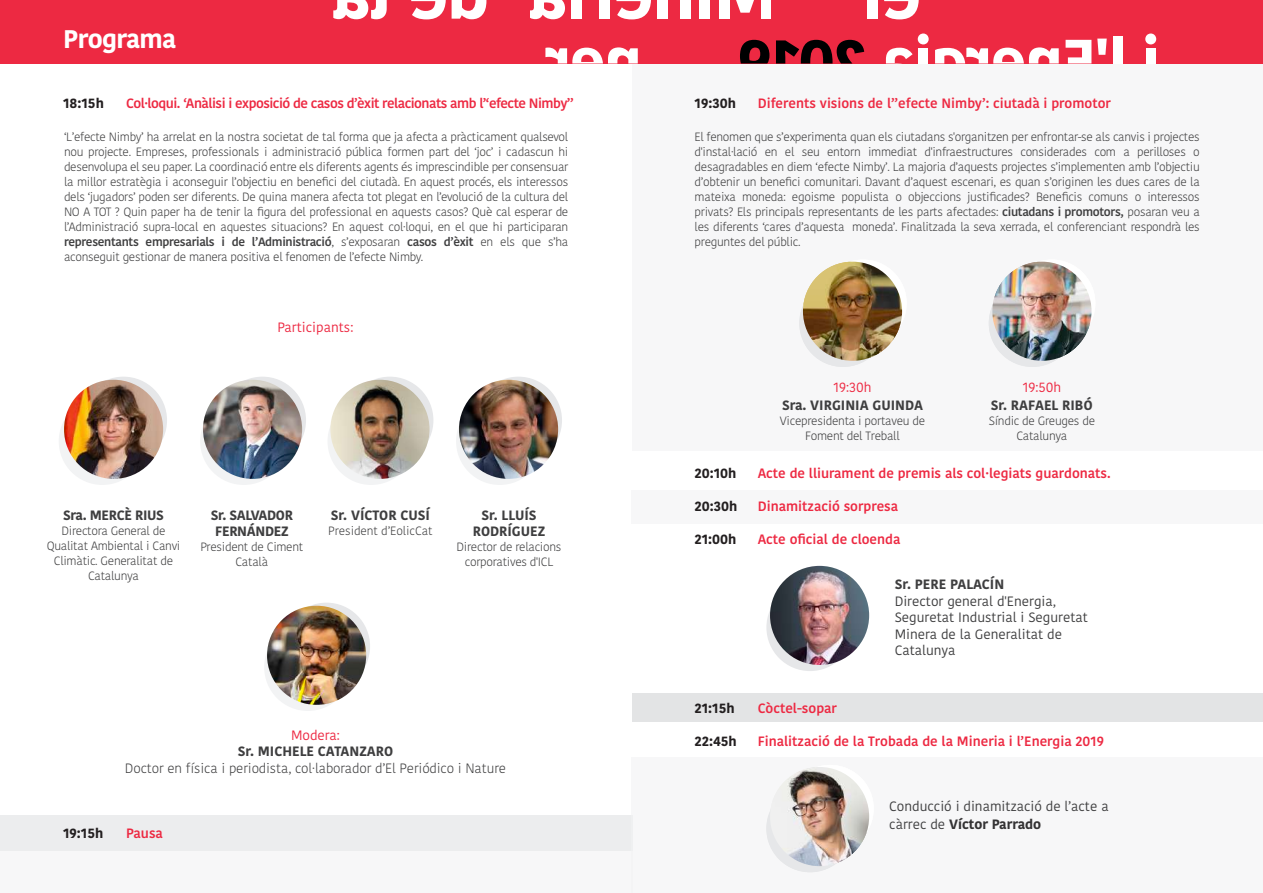
<style>
.page{position:relative;width:1263px;height:893px;background:#fff}
.page>*{position:absolute;margin:0;border:0;box-sizing:border-box;transform-origin:0 0}
.t1{font:700 25.35px "Kohinoor Bangla";letter-spacing:-.025em;color:#fff}
.t2{font:600 13.5px "Kohinoor Devanagari";color:#ed2942}
.t3{font:13.5px/16.5px "Kohinoor Devanagari";color:#3e3e3f}
.t4{font:700 13.5px/16.5px "Kohinoor Devanagari";color:#3e3e3f;text-align:center}
.t5{font:600 13.5px "Kohinoor Devanagari";letter-spacing:-.035em;color:#ed2942}
.t6{font:300 13.5px "Kohinoor Devanagari";letter-spacing:-.01em;color:#3e3e3f}
.t7{font:700 13.5px "Kohinoor Devanagari";color:#231f20}
.t8{font:700 13.5px/16.5px "Kohinoor Devanagari";letter-spacing:-.025em;color:#3e3e3f;text-align:center}
.t9{font:13.5px "Kohinoor Devanagari";color:#ed2942}
.t10{font:300 12px/15px "Kohinoor Devanagari";letter-spacing:-.025em;color:#3e3e3f;text-align:center}
.s1{font-weight:600}
.s2{font-weight:700;color:#333233}
</style>
<div class="page">
<div style="left:632px;top:64px;width:631px;height:387px;background:#f2f3f4"></div>
<div style="left:59px;top:398px;width:87px;height:87px;background:#f2f3f4;border-radius:50%"></div>
<div style="left:80px;top:377px;width:87px;height:87px;background:#e6e7e9;border-radius:50%"></div>
<div style="left:200px;top:398px;width:87px;height:87px;background:#f2f3f4;border-radius:50%"></div>
<div style="left:456px;top:398px;width:87px;height:87px;background:#f2f3f4;border-radius:50%"></div>
<div style="left:632px;top:693px;width:631px;height:29px;background:#e3e4e5"></div>
<div style="left:0;top:0;width:1263px;height:64px;background:#ed2942"></div>
<svg style="left:452px;top:0;width:34px;height:19px"></svg>
<svg style="left:411px;top:0;width:35px;height:19px"></svg>
<svg style="left:333px;top:0;width:54px;height:19px"></svg>
<div style="left:719px;top:0;width:10px;height:19px;background:#fff"></div>
<div style="left:761px;top:0;width:10px;height:19px;background:#fff"></div>
<svg style="left:736px;top:0;width:18px;height:13px"></svg>
<div style="left:699px;top:0;width:10px;height:19px;background:#fff"></div>
<div style="left:657px;top:0;width:10px;height:19px;background:#fff"></div>
<div style="left:680px;top:0;width:11px;height:19px;background:#fff"></div>
<svg style="left:616px;top:0;width:35px;height:19px"></svg>
<div style="left:599px;top:0;width:11px;height:19px;background:#fff"></div>
<svg style="left:884px;top:0;width:35px;height:19px"></svg>
<div style="left:867px;top:0;width:11px;height:19px;background:#fff"></div>
<div style="left:571px;top:0;width:11px;height:19px;background:#fff"></div>
<svg style="left:530px;top:0;width:35px;height:19px"></svg>
<div style="left:1146px;top:48px;width:9px;height:16px;background:#fff"></div>
<div style="left:1145px;top:34px;width:11px;height:10px;background:#fff;border-radius:50%"></div>
<div style="left:1113px;top:36px;width:10px;height:28px;background:#fff"></div>
<svg style="left:1097px;top:39px;width:10px;height:16px"></svg>
<svg style="left:1065px;top:40px;width:26px;height:24px"></svg>
<svg style="left:545px;top:47px;width:93px;height:17px"></svg>
<svg style="left:935px;top:47px;width:124px;height:17px"></svg>
<div style="left:918px;top:48px;width:10px;height:16px;background:#fff"></div>
<div style="left:918px;top:34px;width:11px;height:10px;background:#fff;border-radius:50%"></div>
<svg style="left:886px;top:48px;width:26px;height:16px"></svg>
<svg style="left:776px;top:40px;width:88px;height:24px"></svg>
<svg style="left:740px;top:40px;width:29px;height:24px"></svg>
<div style="left:632px;top:490px;width:631px;height:34px;background:#f2f3f4"></div>
<div style="left:0;top:815px;width:632px;height:78px;background:#f2f3f4"></div>
<img style="left:64px;top:380px;width:99px;height:99px;border-radius:50px">
<div style="left:219px;top:377px;width:87px;height:87px;background:#e6e7e9;border-radius:50%"></div>
<img style="left:203px;top:380px;width:99px;height:99px;border-radius:50px">
<div style="left:264px;top:624px;width:87px;height:87px;background:#f2f3f4;border-radius:50%"></div>
<div style="left:283px;top:603px;width:87px;height:87px;background:#e6e7e9;border-radius:50%"></div>
<img style="left:267px;top:606px;width:99px;height:99px;border-radius:50px">
<div style="left:327px;top:398px;width:88px;height:87px;background:#f2f3f4;border-radius:50%"></div>
<svg style="left:346px;top:377px;width:87px;height:87px"></svg>
<img style="left:330px;top:380px;width:99px;height:99px;border-radius:50px">
<div style="left:475px;top:377px;width:87px;height:87px;background:#e6e7e9;border-radius:50%"></div>
<img style="left:459px;top:380px;width:99px;height:99px;border-radius:50px">
<div style="left:799px;top:280px;width:88px;height:87px;background:#e6e7e9;border-radius:50%"></div>
<div style="left:819px;top:259px;width:88px;height:88px;background:#fff;border-radius:50%"></div>
<svg style="left:1008px;top:259px;width:87px;height:88px"></svg>
<img style="left:803px;top:262px;width:99px;height:99px;border-radius:50px">
<div style="left:989px;top:280px;width:87px;height:87px;background:#e6e7e9;border-radius:50%"></div>
<img style="left:992px;top:262px;width:99px;height:99px;border-radius:50px">
<div style="left:632px;top:758px;width:631px;height:135px;background:#f2f3f4"></div>
<div style="left:766px;top:785px;width:88px;height:87px;background:#e6e7e9;border-radius:50%"></div>
<div style="left:786px;top:765px;width:88px;height:87px;background:#fff;border-radius:50%"></div>
<img style="left:770px;top:767px;width:99px;height:99px;border-radius:50px">
<div style="left:766px;top:584px;width:88px;height:87px;background:#e6e7e9;border-radius:50%"></div>
<img style="left:770px;top:566px;width:99px;height:99px;border-radius:50px">
<h1 class="t1" style="left:63px;top:16px;width:114px">Programa</h1>
<p class="t7" style="left:63px;top:92px;width:42px">18:15h</p>
<p class="t5" style="left:126px;top:96px;width:449px">Col·loqui. ‘Anàlisi i exposició de casos d’èxit relacionats amb l’‘efecte Nimby’’</p>
<p class="t10" style="left:64px;top:129px;width:506px;text-align:justify">‘L’efecte Nimby’ ha arrelat en la nostra societat de tal forma que ja afecta a pràcticament qualsevol nou projecte. Empreses, professionals i administració pública formen part del ‘joc’ i cadascun hi desenvolupa el seu paper. La coordinació entre els diferents agents és imprescindible per consensuar la millor estratègia i aconseguir l’objectiu en benefici del ciutadà. En aquest procés, els interessos dels ‘jugadors’ poden ser diferents. De quina manera afecta tot plegat en l’evolució de la cultura del NO A TOT ? Quin paper ha de tenir la figura del professional en aquests casos? Què cal esperar de l’Administració supra-local en aquestes situacions? En aquest col·loqui, en el que hi participaran <span class="s1">representants empresarials i de l’Administració</span>, s’exposaran <span class="s1">casos d’èxit</span> en els que s’ha aconseguit gestionar de manera positiva el fenomen de l’efecte Nimby.</p>
<p class="t9" style="left:278px;top:320px;width:77px">Participants:</p>
<p class="t8" style="left:63px;top:507px;width:102px">Sra. MERCÈ RIUS</p>
<p class="t10" style="left:47px;top:523px;width:135px">Directora General de<br>Qualitat Ambiental i Canvi<br>Climàtic. Generalitat de<br>Catalunya</p>
<p class="t8" style="left:211px;top:506px;width:84px">Sr. SALVADOR<br>FERNÁNDEZ</p>
<p class="t10" style="left:200px;top:540px;width:105px">President de Ciment<br>Català</p>
<p class="t4" style="left:331px;top:506px;width:101px">Sr. VÍCTOR CUSÍ</p>
<p class="t10" style="left:328px;top:523px;width:106px">President d’EolicCat</p>
<p class="t4" style="left:473px;top:506px;width:74px">Sr. LLUÍS<br>RODRÍGUEZ</p>
<p class="t10" style="left:457px;top:540px;width:106px">Director de relacions corporatives d'ICL</p>
<p class="t9" style="left:291px;top:727px;width:50px">Modera:</p>
<p class="t4" style="left:238px;top:743px;width:157px">Sr. MICHELE CATANZARO</p>
<p class="t6" style="left:125px;top:760px;width:383px">Doctor en física i periodista, col·laborador d’El Periódico i Nature</p>
<p class="t7" style="left:63px;top:821px;width:42px">19:15h</p>
<p class="t2" style="left:126px;top:825px;width:38px">Pausa</p>
<p class="t7" style="left:695px;top:91px;width:43px">19:30h</p>
<p class="t2" style="left:758px;top:96px;width:355px">Diferents visions de l’’efecte Nimby’: ciutadà i promotor</p>
<p class="t10" style="left:695px;top:129px;width:507px;text-align:justify">El fenomen que s’experimenta quan els ciutadans s'organitzen per enfrontar-se als canvis i projectes d'instal·lació en el seu entorn immediat d'infraestructures considerades com a perilloses o desagradables en diem ‘efecte Nimby’. La majoria d’aquests projectes s’implementen amb l’objectiu d’obtenir un benefici comunitari. Davant d’aquest escenari, es quan s’originen les dues cares de la mateixa moneda: egoisme populista o objeccions justificades? Beneficis comuns o interessos privats? Els principals representants de les parts afectades: <span class="s1">ciutadans i promotors,</span> posaran veu a les diferents ‘cares d’aquesta moneda’. Finalitzada la seva xerrada, el conferenciant respondrà les preguntes del públic.</p>
<p class="t7" style="left:695px;top:461px;width:43px">20:10h</p>
<p class="t7" style="left:695px;top:494px;width:44px">20:30h</p>
<p class="t7" style="left:695px;top:527px;width:43px">21:00h</p>
<p class="t7" style="left:695px;top:696px;width:42px">21:15h</p>
<p class="t7" style="left:695px;top:729px;width:44px">22:45h</p>
<p class="t9" style="left:833px;top:379px;width:40px">19:30h</p>
<p class="t4" style="left:782px;top:396px;width:142px">Sra. VIRGINIA GUINDA</p>
<p class="t10" style="left:780px;top:413px;width:147px">Vicepresidenta i portaveu de<br>Foment del Treball</p>
<p class="t9" style="left:1023px;top:379px;width:40px">19:50h</p>
<p class="t4" style="left:991px;top:396px;width:104px">Sr. RAFAEL RIBÓ</p>
<p class="t10" style="left:989px;top:413px;width:108px">Síndic de Greuges de<br>Catalunya</p>
<p class="t2" style="left:758px;top:465px;width:354px">Acte de lliurament de premis als col·legiats guardonats.</p>
<p class="t2" style="left:758px;top:498px;width:142px">Dinamització sorpresa</p>
<p class="t2" style="left:758px;top:531px;width:144px">Acte oficial de cloenda</p>
<p class="t4" style="left:895px;top:576px;width:111px">Sr. PERE PALACÍN</p>
<p class="t3" style="left:895px;top:593px;width:195px">Director general d'Energia,<br>Seguretat Industrial i Seguretat<br>Minera de la Generalitat de<br>Catalunya</p>
<p class="t2" style="left:758px;top:700px;width:81px">Còctel-sopar</p>
<p class="t2" style="left:758px;top:733px;width:348px">Finalització de la Trobada de la Mineria i l’Energia 2019</p>
<p class="t3" style="left:889px;top:797px;width:221px;line-height:18px">Conducció i dinamització de l’acte a càrrec de <span class="s2">Víctor Parrado</span></p>
</div>
